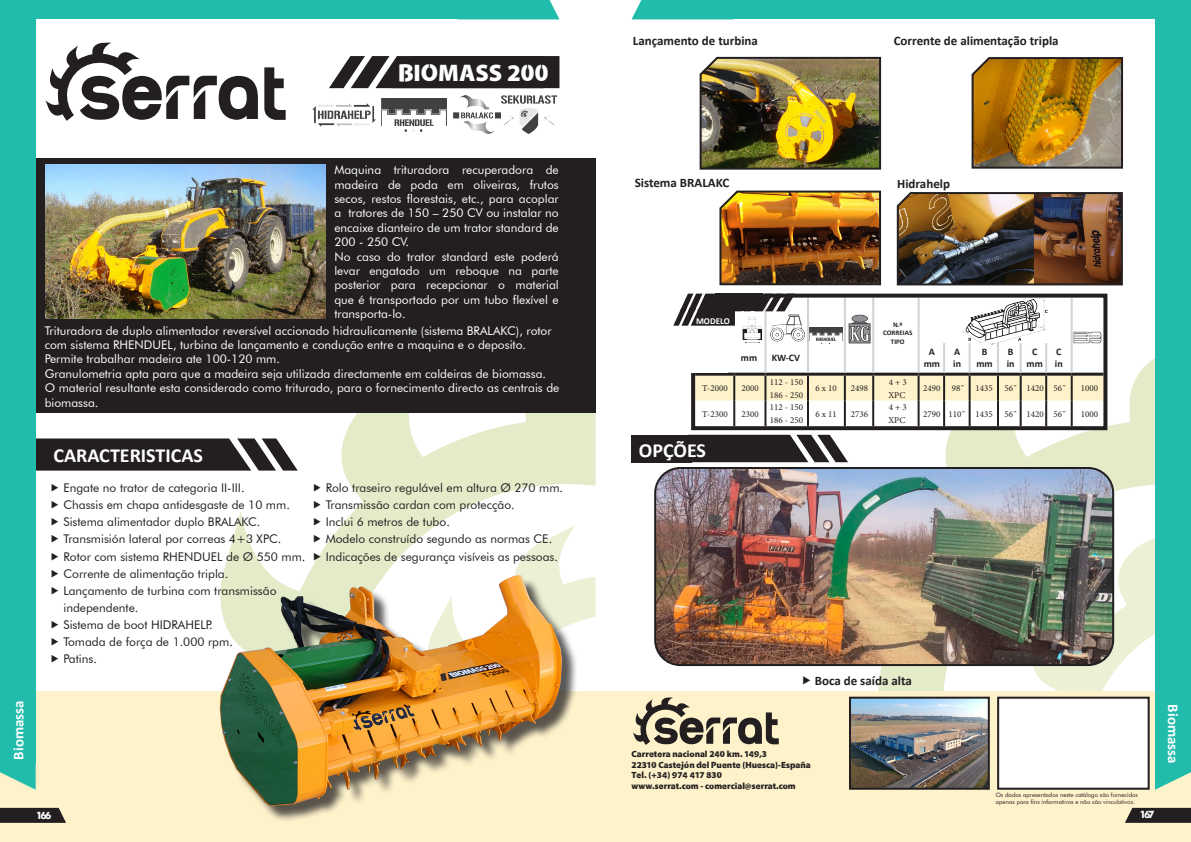
<style>
.page{position:relative;width:1191px;height:842px;background:#fff}
.page>*{position:absolute;margin:0;border:0;box-sizing:border-box;transform-origin:0 0}
.Título_Máquina{font:900 24px "Cleanvertising";color:#fff}
.Titulo_Características{font:700 20px "Calibri";color:#fff}
.t1{font:700 15px "Calibri";color:#fff}
.Parrafo_CT_Derecha{font:700 13px "Calibri";color:#231f20}
.Parrafo_Descripcion{font:12px/14.4px "Futura BT";color:#fff;text-align:justify}
.t2{font:12px/17px "Futura BT";color:#231f20}
.Parrafo_ABC{font:700 10px "Calibri";color:#231f20}
.t3{font:700 10px "Futura";letter-spacing:-.19em;color:#fff}
.Parrafo_Tabla{font:9px/12.8px "Minion Pro";color:#231f20}
.t4{font:900 9px/10.8px "Cleanvertising";color:#231f20}
.Titulo_tabla{font:700 9px "Calibri";color:#fff}
.Parrafo_ABC_correas{font:700 7px "Calibri";color:#231f20}
.t5{font:6px/7.2px "Futura BT";color:#231f20}
</style>
<div class="page">
<svg style="left:229px;top:413px;width:366px;height:138px;fill:#e4ebc9"></svg>
<svg style="left:391px;top:525px;width:204px;height:26px"></svg>
<div style="left:0;top:691px;width:595px;height:151px;background:#fef2cb"></div>
<svg style="left:0;top:808px;width:66px;height:15px"></svg>
<svg style="left:789px;top:344px;width:366px;height:347px"></svg>
<svg style="left:994px;top:525px;width:161px;height:166px;fill:#ecf0d4"></svg>
<div style="left:595px;top:691px;width:596px;height:151px;background:#fef2cb"></div>
<svg style="left:264px;top:67px;width:22px;height:53px"></svg>
<svg style="left:45px;top:43px;width:213px;height:78px"></svg>
<div style="left:998px;top:698px;width:150px;height:91px;background:#fff"></div>
<div style="left:997px;top:697px;width:152px;height:93px;border:2px solid #231f20"></div>
<img style="left:852px;top:700px;width:134px;height:87px">
<div style="left:849px;top:697px;width:140px;height:93px;border:2px solid #231f20"></div>
<svg style="left:633px;top:697px;width:145px;height:48px"></svg>
<svg style="left:1125px;top:808px;width:66px;height:15px"></svg>
<svg style="left:36px;top:438px;width:262px;height:33px;background:#3d3a3a"></svg>
<div style="left:458px;top:0;width:101px;height:19px;background:#22bcac"></div>
<div style="left:0;top:0;width:458px;height:19px;background:#22bcac"></div>
<div style="left:631px;top:0;width:102px;height:19px;background:#22bcac"></div>
<div style="left:733px;top:0;width:458px;height:19px;background:#22bcac"></div>
<svg style="left:0;top:764px;width:36px;height:26px"></svg>
<div style="left:0;top:0;width:36px;height:764px;background:#22bcac"></div>
<svg style="left:1155px;top:764px;width:36px;height:26px"></svg>
<div style="left:1155px;top:0;width:36px;height:764px;background:#22bcac"></div>
<svg style="left:329px;top:56px;width:230px;height:32px;background:#3b3738"></svg>
<div style="left:36px;top:158px;width:559px;height:255px;background:#231f20"></div>
<img style="left:45px;top:165px;width:280px;height:154px">
<img style="left:453px;top:96px;width:103px;height:38px">
<img style="left:381px;top:99px;width:66px;height:32px">
<img style="left:312px;top:103px;width:63px;height:23px">
<img style="left:719px;top:190px;width:163px;height:96px">
<img style="left:971px;top:57px;width:153px;height:112px">
<img style="left:699px;top:56px;width:183px;height:114px">
<img style="left:657px;top:468px;width:456px;height:197px">
<div style="left:654px;top:467px;width:460px;height:199px;border:2px solid #231f20;border-radius:25px"></div>
<img style="left:896px;top:192px;width:227px;height:94px">
<div style="left:691px;top:294px;width:416px;height:136px;border:4px solid #231f20"></div>
<div style="left:631px;top:435px;width:60px;height:27px;background:#231f20"></div>
<svg style="left:691px;top:435px;width:157px;height:27px;background:#413d3e"></svg>
<svg style="left:673px;top:294px;width:430px;height:132px"></svg>
<img style="left:219px;top:551px;width:377px;height:269px">
<svg style="left:803px;top:676px;width:7px;height:8px"></svg>
<svg style="left:314px;top:484px;width:7px;height:7px"></svg>
<svg style="left:314px;top:501px;width:7px;height:8px"></svg>
<svg style="left:314px;top:518px;width:7px;height:8px"></svg>
<svg style="left:314px;top:535px;width:7px;height:8px"></svg>
<svg style="left:314px;top:552px;width:7px;height:8px"></svg>
<p class="Título_Máquina" style="left:399px;top:53px;width:152px">BIOMASS 200</p>
<p class="Parrafo_Descripcion" style="left:334px;top:163px;width:226px">Maquina trituradora recuperadora de madeira de poda em oliveiras, frutos secos, restos florestais, etc., para acoplar a tratores de 150 – 250 CV ou instalar no encaixe dianteiro de um trator standard de 200 - 250 CV.</p>
<p class="Parrafo_Descripcion" style="left:334px;top:249px;width:226px">No caso do trator standard este poderá levar engatado um reboque na parte posterior para recepcionar o material que é transportado por um tubo flexível e transporta-lo.</p>
<p class="Parrafo_Descripcion" style="left:45px;top:323px;width:508px">Trituradora de duplo alimentador reversível accionado hidraulicamente (sistema BRALAKC), rotor</p>
<p class="Parrafo_Descripcion" style="left:45px;top:337px;width:483px">com sistema RHENDUEL, turbina de lançamento e condução entre a maquina e o deposito.</p>
<p class="Parrafo_Descripcion" style="left:45px;top:352px;width:237px">Permite trabalhar madeira ate 100-120 mm.</p>
<p class="Parrafo_Descripcion" style="left:45px;top:366px;width:503px">Granulometria apta para que a madeira seja utilizada directamente em caldeiras de biomassa.</p>
<p class="Parrafo_Descripcion" style="left:45px;top:381px;width:516px">O material resultante esta considerado como triturado, para o fornecimento directo as centrais de biomassa.</p>
<h2 class="Titulo_Características" style="left:53px;top:441px;width:151px">CARACTERISTICAS</h2>
<p class="t2" style="left:63px;top:479px;width:183px">Engate no trator de categoria II-III.</p>
<p class="t2" style="left:63px;top:496px;width:228px">Chassis em chapa antidesgaste de 10 mm.</p>
<p class="t2" style="left:63px;top:513px;width:198px">Sistema alimentador duplo BRALAKC.</p>
<p class="t2" style="left:63px;top:531px;width:219px">Transmisión lateral por correas 4+3 XPC.</p>
<p class="t2" style="left:63px;top:548px;width:243px">Rotor com sistema RHENDUEL de Ø 550 mm.</p>
<p class="t2" style="left:63px;top:565px;width:166px">Corrente de alimentação tripla.</p>
<p class="t2" style="left:63px;top:582px;width:214px">Lançamento de turbina com transmissão independente.</p>
<p class="t2" style="left:63px;top:616px;width:151px">Sistema de boot HIDRAHELP.</p>
<p class="t2" style="left:63px;top:633px;width:171px">Tomada de força de 1.000 rpm.</p>
<p class="t2" style="left:63px;top:650px;width:35px">Patins.</p>
<p class="t2" style="left:326px;top:479px;width:239px">Rolo traseiro regulável em altura Ø 270 mm.</p>
<p class="t2" style="left:326px;top:496px;width:190px">Transmissão cardan com protecção.</p>
<p class="t2" style="left:326px;top:513px;width:126px">Inclui 6 metros de tubo.</p>
<p class="t2" style="left:326px;top:531px;width:228px">Modelo construído segundo as normas CE.</p>
<p class="t2" style="left:326px;top:548px;width:234px">Indicações de segurança visíveis as pessoas.</p>
<p class="Parrafo_CT_Derecha" style="left:633px;top:31px;width:127px">Lançamento de turbina</p>
<p class="Parrafo_CT_Derecha" style="left:893px;top:31px;width:166px">Corrente de alimentação tripla</p>
<p class="Parrafo_CT_Derecha" style="left:634px;top:173px;width:96px">Sistema BRALAKC</p>
<p class="Titulo_tabla" style="left:696px;top:314px;width:35px">MODELO</p>
<p class="Parrafo_ABC" style="left:741px;top:350px;width:18px">mm</p>
<p class="Parrafo_ABC" style="left:771px;top:350px;width:30px">KW-CV</p>
<p class="Parrafo_CT_Derecha" style="left:897px;top:175px;width:54px">Hidrahelp</p>
<p class="Parrafo_ABC_correas" style="left:893px;top:319px;width:11px">N.º</p>
<p class="Parrafo_ABC_correas" style="left:883px;top:328px;width:31px">CORREIAS</p>
<p class="Parrafo_ABC_correas" style="left:891px;top:336px;width:15px">TIPO</p>
<p class="Parrafo_ABC" style="left:928px;top:345px;width:8px">A</p>
<p class="Parrafo_ABC" style="left:923px;top:357px;width:18px">mm</p>
<p class="Parrafo_ABC" style="left:954px;top:345px;width:8px">A</p>
<p class="Parrafo_ABC" style="left:953px;top:357px;width:9px">in</p>
<p class="Parrafo_ABC" style="left:981px;top:345px;width:7px">B</p>
<p class="Parrafo_ABC" style="left:976px;top:357px;width:18px">mm</p>
<p class="Parrafo_ABC" style="left:1007px;top:345px;width:7px">B</p>
<p class="Parrafo_ABC" style="left:1006px;top:357px;width:9px">in</p>
<p class="Parrafo_ABC" style="left:1032px;top:345px;width:7px">C</p>
<p class="Parrafo_ABC" style="left:1026px;top:357px;width:18px">mm</p>
<p class="Parrafo_ABC" style="left:1056px;top:345px;width:7px">C</p>
<p class="Parrafo_ABC" style="left:1055px;top:357px;width:9px">in</p>
<p class="Parrafo_Tabla" style="left:702px;top:382px;width:27px">T-2000</p>
<p class="Parrafo_Tabla" style="left:741px;top:382px;width:19px">2000</p>
<p class="Parrafo_Tabla" style="left:770px;top:376px;width:35px">112 - 150<br>186 - 250</p>
<p class="Parrafo_Tabla" style="left:815px;top:382px;width:23px">6 x 10</p>
<p class="Parrafo_Tabla" style="left:850px;top:382px;width:19px">2498</p>
<p class="Parrafo_Tabla" style="left:888px;top:376px;width:20px">4 + 3<br>XPC</p>
<p class="Parrafo_Tabla" style="left:923px;top:382px;width:19px">2490</p>
<p class="Parrafo_Tabla" style="left:951px;top:382px;width:14px">98˝</p>
<p class="Parrafo_Tabla" style="left:975px;top:382px;width:19px">1435</p>
<p class="Parrafo_Tabla" style="left:1004px;top:382px;width:14px">56˝</p>
<p class="Parrafo_Tabla" style="left:1026px;top:382px;width:19px">1420</p>
<p class="Parrafo_Tabla" style="left:1053px;top:382px;width:14px">56˝</p>
<p class="Parrafo_Tabla" style="left:1080px;top:382px;width:19px">1000</p>
<p class="Parrafo_Tabla" style="left:702px;top:408px;width:27px">T-2300</p>
<p class="Parrafo_Tabla" style="left:741px;top:408px;width:19px">2300</p>
<p class="Parrafo_Tabla" style="left:770px;top:401px;width:35px">112 - 150<br>186 - 250</p>
<p class="Parrafo_Tabla" style="left:815px;top:408px;width:23px">6 x 11</p>
<p class="Parrafo_Tabla" style="left:850px;top:408px;width:19px">2736</p>
<p class="Parrafo_Tabla" style="left:888px;top:401px;width:20px">4 + 3<br>XPC</p>
<p class="Parrafo_Tabla" style="left:923px;top:408px;width:19px">2790</p>
<p class="Parrafo_Tabla" style="left:948px;top:408px;width:18px">110˝</p>
<p class="Parrafo_Tabla" style="left:975px;top:408px;width:19px">1435</p>
<p class="Parrafo_Tabla" style="left:1004px;top:408px;width:14px">56˝</p>
<p class="Parrafo_Tabla" style="left:1026px;top:408px;width:19px">1420</p>
<p class="Parrafo_Tabla" style="left:1053px;top:408px;width:14px">56˝</p>
<p class="Parrafo_Tabla" style="left:1080px;top:408px;width:19px">1000</p>
<p class="Titulo_Características" style="left:639px;top:436px;width:69px">OPÇÕES</p>
<p class="Parrafo_CT_Derecha" style="left:814px;top:671px;width:98px">Boca de saída alta</p>
<p class="t1" style="left:8px;top:759px;width:61px;rotate:-90deg">Biomassa</p>
<p class="t1" style="left:1183px;top:704px;width:61px;rotate:90deg">Biomassa</p>
<p class="t4" style="left:631px;top:747px;width:181px">Carretera nacional 240 km. 149,3<br>22310 Castejón del Puente (Huesca)-España Tel. (+34) 974 417 830<br>www.serrat.com - comercial@serrat.com</p>
<p class="t3" style="left:36px;top:808px;width:17px">166</p>
<p class="t5" style="left:995px;top:791px;width:144px">Os dados apresentados neste catálogo são fornecidos apenas para fins informativos e não são vinculativos.</p>
<p class="t3" style="left:1139px;top:807px;width:16px">167</p>
</div>
